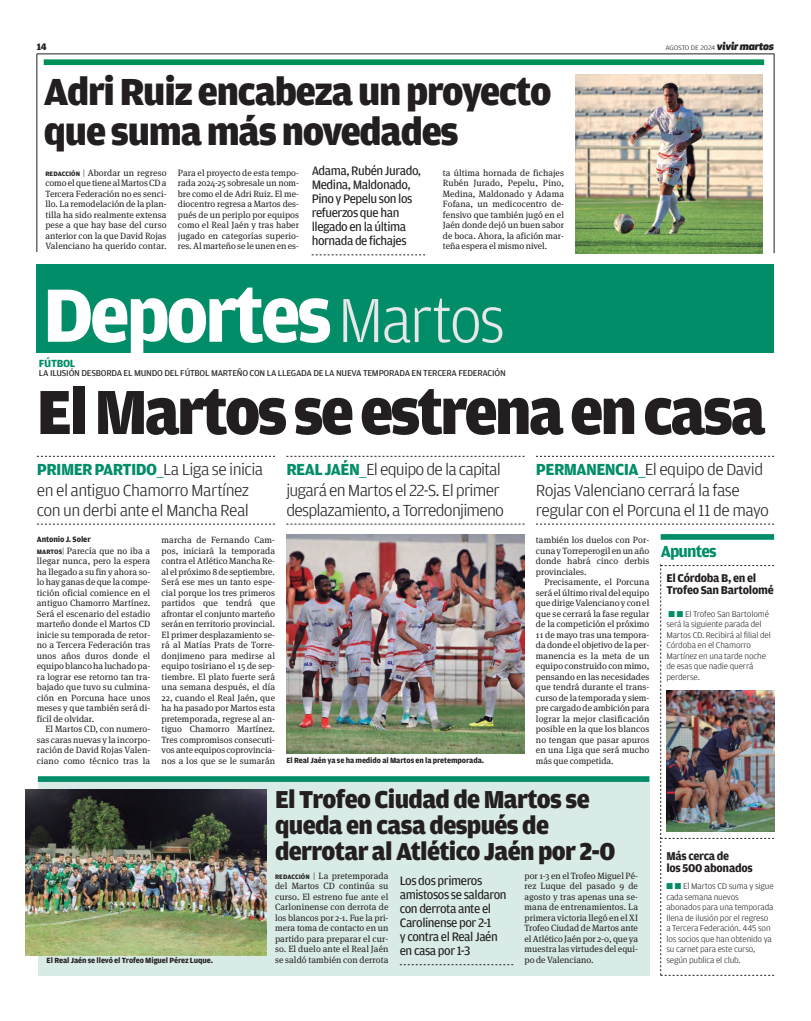
<style>
.page{position:relative;width:811px;height:1021px;background:#fff}
.page>*{position:absolute;margin:0;border:0;box-sizing:border-box;transform-origin:0 0}
.t1{font:700 80px "Amplitude";letter-spacing:-.05em;color:#fff}
.t2{font:900 66px "Amplitude";letter-spacing:-.045em;color:#231f20}
.t3{font:900 40px/40px "Amplitude";letter-spacing:-.03em;color:#231f20}
.t4{font:900 26px/26px "Amplitude";letter-spacing:-.025em;color:#231f20}
.t5{font:300 17px/20.8px "Amplitude";letter-spacing:-.035em;color:#231f20;scale:1.05 1}
.t6{font:700 17px "Amplitude";letter-spacing:-.05em;color:#008d68}
.t7{font:13px/14px "Amplitude";letter-spacing:-.035em;color:#231f20}
.t8{font:700 12px/12px "Amplitude";letter-spacing:-.025em;color:#231f20}
.t9{font:700 11px "Amplitude";letter-spacing:-.025em;color:#008d68}
.t10{font:900 10px "Amplitude";color:#231f20}
.t11{font:9.1px/10.5px "Meta Serif OT";letter-spacing:.005em;color:#231f20;text-align:justify}
.t12{font:9px "Amplitude";letter-spacing:-.025em;color:#231f20;scale:1.05 1}
.t13{font:300 8.8px/10.5px "Amplitude";letter-spacing:-.015em;color:#231f20;scale:1.05 1}
.t14{font:700 8.2px "Amplitude";letter-spacing:-.01em;color:#231f20}
.t15{font:700 8px "Amplitude";letter-spacing:-.01em;color:#231f20}
.t16{font:300 7px "Amplitude";letter-spacing:-.01em;color:#231f20;scale:1.1 1}
.s1{font-family:"Apex New";font-weight:800;font-style:italic;font-size:11px}
.s2{font-family:"Amplitude";font-weight:700;font-size:6.8px}
.s3{font-family:"Amplitude";font-weight:300}
.s4{font-weight:300;font-size:66px;color:#e6e7e9}
.s5{font-weight:700;color:#008d68}
.s6{color:#008d68}
</style>
<div class="page">
<div style="left:38px;top:776px;width:611px;height:199px;background:#d9ebe6"></div>
<hr style="left:37px;top:54px;width:737px;height:1px;background:#231f20">
<div style="left:37px;top:264px;width:737px;height:89px;background:#008d68"></div>
<hr style="left:37px;top:54px;width:1px;height:198px;background:#231f20">
<hr style="left:774px;top:54px;width:1px;height:199px;background:#231f20">
<img style="left:287px;top:534px;width:237px;height:219px">
<svg style="left:37px;top:524px;width:238px;height:1px"></svg>
<svg style="left:37px;top:456px;width:238px;height:1px"></svg>
<svg style="left:286px;top:524px;width:238px;height:1px"></svg>
<svg style="left:286px;top:456px;width:238px;height:1px"></svg>
<svg style="left:536px;top:524px;width:238px;height:1px"></svg>
<svg style="left:536px;top:456px;width:238px;height:1px"></svg>
<div style="left:660px;top:534px;width:114px;height:5px;background:#008d68"></div>
<svg style="left:660px;top:564px;width:114px;height:412px"></svg>
<img style="left:26px;top:789px;width:240px;height:166px">
<svg style="left:400px;top:964px;width:113px;height:1px"></svg>
<div style="left:44px;top:59px;width:720px;height:6px;background:#019156"></div>
<img style="left:575px;top:74px;width:188px;height:179px">
<div style="left:38px;top:776px;width:611px;height:6px;background:#008d68"></div>
<img style="left:667px;top:690px;width:107px;height:141px">
<svg style="left:312px;top:255px;width:113px;height:1px"></svg>
<p class="t10" style="left:37px;top:40px;width:12px">14</p>
<p class="t16" style="left:665px;top:43px;width:100px">AGOSTO DE 2024 <span class="s1">vivir martos</span></p>
<h3 class="t3" style="left:44px;top:72px;width:509px">Adri Ruiz encabeza un proyecto que suma más novedades</h3>
<h3 class="t7" style="left:312px;top:163px;width:111px">Adama, Rubén Jurado,<br>Medina, Maldonado,<br>Pino y Pepelu son los refuerzos que han llegado en la última hornada de fichajes</h3>
<p class="t11" style="left:45px;top:168px;width:123px"><span class="s2">REDACCIÓN</span> <span class="s3">|</span> Abordar un regreso como el que tiene al Martos CD a Tercera Federación no es senci&shy;llo. La remodelación de la plan&shy;tilla ha sido realmente extensa pese a que hay base del curso anterior con la que David Rojas Valenciano ha querido contar.</p>
<p class="t11" style="left:178px;top:168px;width:123px">Para el proyecto de esta tempo&shy;rada 2024-25 sobresale un nom&shy;bre como el de Adri Ruiz. El me&shy;diocentro regresa a Martos des&shy;pués de un periplo por equipos como el Real Jaén y tras haber jugado en categorías superio&shy;res. Al marteño se le unen en es-</p>
<p class="t11" style="left:443px;top:168px;width:123px">ta última hornada de fichajes Rubén Jurado, Pepelu, Pino, Medina, Maldonado y Adama Fofana, un medicocentro de&shy;fensivo que también jugó en el Jaén donde dejó un buen sabor de boca. Ahora, la afición mar&shy;teña espera el mismo nivel.</p>
<h1 class="t1" style="left:43px;top:267px;width:464px">Deportes<span class="s4">Martos</span></h1>
<h2 class="t2" style="left:37px;top:372px;width:730px">ElMartosseestrenaencasa</h2>
<p class="t9" style="left:39px;top:356px;width:38px">FÚTBOL</p>
<p class="t12" style="left:39px;top:367px;width:446px">LA ILUSIÓN DESBORDA EL MUNDO DEL FÚTBOL MARTEÑO CON LA LLEGADA DE LA NUEVA TEMPORADA EN TERCERA FEDERACIÓN</p>
<h3 class="t5" style="left:37px;top:458px;width:217px"><span class="s5">PRIMER PARTIDO</span><span class="s6">__</span>La Liga se inicia en el antiguo Chamorro Martínez con un derbi ante el Mancha Real</h3>
<h3 class="t5" style="left:286px;top:458px;width:209px"><span class="s5">REAL JAÉN</span><span class="s6">__</span>El equipo de la capital jugará en Martos el 22-S. El primer desplazamiento, a Torredonjimeno</h3>
<h3 class="t5" style="left:536px;top:458px;width:223px"><span class="s5">PERMANENCIA</span><span class="s6">__</span>El equipo de David<br>Rojas Valenciano cerrará la fase regular con el Porcuna el 11 de mayo</h3>
<p class="t14" style="left:37px;top:534px;width:55px">Antonio J. Soler</p>
<p class="t11" style="left:37px;top:546px;width:115px"><span class="s2">MARTOS</span><span class="s3">|</span> Parecía que no iba a llegar nunca, pero la espera ha llegado a su fin y ahora so&shy;lo hay ganas de que la compe&shy;tición oficial comience en el antiguo Chamorro Martínez.<br>Será el escenario del estadio marteño donde el Martos CD inicie su temporada de retor&shy;no a Tercera Federación tras unos años duros donde el equipo blanco ha luchado pa&shy;ra lograr ese retorno tan tra&shy;bajado que tuvo su culmina&shy;ción en Porcuna hace unos meses y que también será di&shy;fícil de olvidar.</p>
<p class="t11" style="left:37px;top:724px;width:115px;text-indent:8px">El Martos CD, con numero&shy;sas caras nuevas y la incorpo&shy;ración de David Rojas Valen&shy;ciano como técnico tras la</p>
<p class="t11" style="left:162px;top:535px;width:115px">marcha de Fernando Cam&shy;pos, iniciará la temporada contra el Atlético Mancha Re&shy;al el próximo 8 de septiembre.<br>Será ese mes un tanto espe&shy;cial porque los tres primeros partidos que tendrá que afrontar el conjunto marteño serán en territorio provincial.<br>El primer desplazamiento se&shy;rá al Matías Prats de Torre&shy;donjimeno para medirse al equipo tosiriano el 15 de sep&shy;tiembre. El plato fuerte será una semana después, el día 22, cuando el Real Jaén, que ha ha pasado por Martos esta pretemporada, regrese al an&shy;tiguo Chamorro Martínez.<br>Tres compromisos consecuti&shy;vos ante equipos coprovincia&shy;nos a los que se le sumarán</p>
<p class="t15" style="left:286px;top:756px;width:199px">El Real Jaén ya se ha medido al Martos en la pretemporada.</p>
<p class="t11" style="left:536px;top:535px;width:115px">también los duelos con Por&shy;cuna y Torreperogil en un año donde habrá cinco derbis provinciales.</p>
<p class="t11" style="left:536px;top:577px;width:115px;text-indent:8px">Precisamente, el Porcuna será el último rival del equipo que dirige Valenciano y con el que se cerrará la fase regular de la competición el próximo 11 de mayo tras una tempora&shy;da donde el objetivo de la per&shy;manencia es la meta de un equipo construido con mimo, pensando en las necesidades que tendrá durante el trans&shy;curso de la temporada y siem&shy;pre cargado de ambición para lograr la mejor clasificación posible en la que los blancos no tengan que pasar apuros en una Liga que será mucho más que competida.</p>
<h3 class="t4" style="left:275px;top:785px;width:342px">El Trofeo Ciudad de Martos se queda en casa después de derrotar al Atlético Jaén por 2-0</h3>
<p class="t15" style="left:47px;top:955px;width:168px">El Real Jaén se llevó el Trofeo Miguel Pérez Luque.</p>
<p class="t11" style="left:275px;top:871px;width:115px"><span class="s2">REDACCIÓN</span> <span class="s3">|</span> La pretemporada del Martos CD continúa su curso. El estreno fue ante el Carloninense con derrota de los blancos por 2-1. Fue la pri&shy;mera toma de contacto en un partido para preparar el cur&shy;so. El duelo ante el Real Jaén se saldó también con derrota</p>
<p class="t11" style="left:524px;top:871px;width:115px">por 1-3 en el Trofeo Miguel Pé&shy;rez Luque del pasado 9 de agosto y tras apenas una se&shy;mana de entrenamientos. La primera victoria llegó en el XI Trofeo Ciudad de Martos ante el Atlético Jaén por 2-0, que ya muestra las virtudes del equi&shy;po de Valenciano.</p>
<h3 class="t7" style="left:400px;top:873px;width:108px">Los dos primeros amistosos se saldaron con derrota ante el<br>Carolinense por 2-1<br>y contra el Real Jaén en casa por 1-3</h3>
<h3 class="t6" style="left:660px;top:541px;width:58px">Apuntes</h3>
<h3 class="t8" style="left:666px;top:571px;width:109px">El Córdoba B, en el<br>Trofeo San Bartolomé</h3>
<p class="t13" style="left:666px;top:608px;width:101px"><span class="s6">■</span> <span class="s6">■</span> El Trofeo San Bartolomé será la siguiente parada del<br>Martos CD. Recibirá al filial del<br>Córdoba en el Chamorro<br>Martínez en una tarde noche de esas que nadie querrá perderse.</p>
<h3 class="t8" style="left:666px;top:849px;width:88px">Más cerca de<br>los 500 abonados</h3>
<p class="t13" style="left:666px;top:881px;width:104px"><span class="s6">■</span> <span class="s6">■</span> El Martos CD suma y sigue cada semana nuevos abonados para una temporada llena de ilusión por el regreso a Tercera Federación. 445 son los socios que han obtenido ya su carnet para este curso, según publica el club.</p>
</div>
